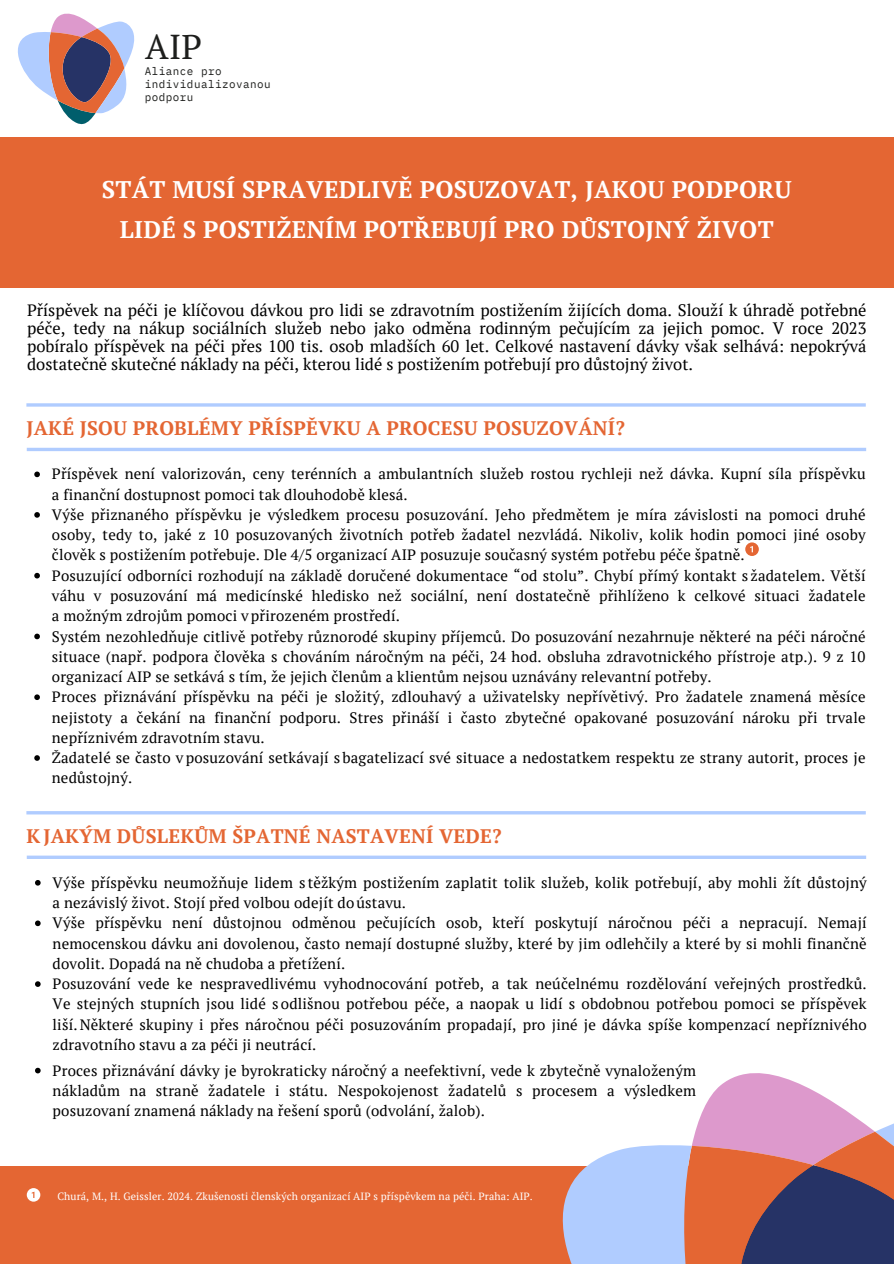
<style>
.page{position:relative;width:894px;height:1264px;background:#fff}
.page>*{position:absolute;margin:0;border:0;box-sizing:border-box;transform-origin:0 0}
.t1{font:34.5px "PT Serif";color:#1d1e1c}
.t2{font:700 24px/40.5px "PT Serif";letter-spacing:.01em;color:#fff;text-align:center}
.t3{font:700 19.5px "PT Serif";letter-spacing:.01em;color:#e46633}
.t4{font:16.5px/18px "PT Serif";color:#000;text-align:justify}
.t5{font:15px/20.2px "PT Serif";letter-spacing:.01em;color:#000;text-align:justify}
.t6{font:10.95px/13.2px "IBM Plex Mono";letter-spacing:.04em;color:#1d1e1c}
.t7{font:10.5px "PT Serif";letter-spacing:.01em;color:#fff}
</style>
<div class="page">
<div style="left:0;top:137px;width:893px;height:150px;background:#e46633"></div>
<div style="left:0;top:1166px;width:893px;height:97px;background:#e46633"></div>
<svg style="left:695px;top:1073px;width:179px;height:58px"></svg>
<svg style="left:877px;top:1124px;width:16px;height:7px"></svg>
<svg style="left:692px;top:1131px;width:201px;height:132px"></svg>
<svg style="left:562px;top:1144px;width:157px;height:119px;fill:#b0ccff"></svg>
<svg style="left:18px;top:13px;width:116px;height:111px"></svg>
<hr style="left:27px;top:448px;width:838px;height:3px;background:#b0ccff">
<svg style="left:34px;top:471px;width:6px;height:6px"></svg>
<svg style="left:34px;top:512px;width:6px;height:5px"></svg>
<svg style="left:34px;top:573px;width:6px;height:5px"></svg>
<svg style="left:34px;top:633px;width:6px;height:6px"></svg>
<svg style="left:34px;top:694px;width:6px;height:6px"></svg>
<svg style="left:34px;top:755px;width:6px;height:5px"></svg>
<hr style="left:26px;top:403px;width:839px;height:3px;background:#b0ccff">
<svg style="left:27px;top:855px;width:838px;height:4px;background:#bcd3ff"></svg>
<hr style="left:26px;top:811px;width:839px;height:3px;background:#b0ccff">
<svg style="left:35px;top:880px;width:6px;height:5px"></svg>
<svg style="left:35px;top:920px;width:6px;height:6px"></svg>
<svg style="left:35px;top:981px;width:6px;height:5px"></svg>
<svg style="left:745px;top:542px;width:13px;height:14px"></svg>
<svg style="left:27px;top:1188px;width:13px;height:13px"></svg>
<svg style="left:35px;top:1067px;width:6px;height:6px"></svg>
<h4 class="t1" style="left:145px;top:23px;width:58px">AIP</h4>
<h2 class="t6" style="left:145px;top:64px;width:127px">Aliance pro individualizovanou podporu</h2>
<h3 class="t2" style="left:102px;top:168px;width:691px">STÁT MUSÍ SPRAVEDLIVĚ POSUZOVAT, JAKOU PODPORU<br>LIDÉ S POSTIŽENÍM POTŘEBUJÍ PRO DŮSTOJNÝ ŽIVOT</h3>
<p class="t4" style="left:27px;top:301px;width:840px">Příspěvek na péči je klíčovou dávkou pro lidi se zdravotním postižením žijících doma. Slouží k úhradě potřebné péče, tedy na nákup sociálních služeb nebo jako odměna rodinným pečujícím za jejich pomoc. V roce 2023 pobíralo příspěvek na péči přes 100 tis. osob mladších 60 let. Celkové nastavení dávky však selhává: nepokrývá dostatečně skutečné náklady na péči, kterou lidé s postižením potřebují pro důstojný život.</p>
<p class="t3" style="left:27px;top:415px;width:599px">JAKÉ JSOU PROBLÉMY PŘÍSPĚVKU A PROCESU POSUZOVÁNÍ?</p>
<p class="t5" style="left:52px;top:463px;width:815px">Příspěvek není valorizován, ceny terénních a ambulantních služeb rostou rychleji než dávka. Kupní síla příspěvku a finanční dostupnost pomoci tak dlouhodobě klesá.</p>
<p class="t5" style="left:52px;top:504px;width:815px">Výše přiznaného příspěvku je výsledkem procesu posuzování. Jeho předmětem je míra závislosti na pomoci druhé osoby, tedy to, jaké z 10 posuzovaných životních potřeb žadatel nezvládá. Nikoliv, kolik hodin pomoci jiné osoby člověk s postižením potřebuje. Dle 4/5 organizací AIP posuzuje současný systém potřebu péče špatně.</p>
<p class="t5" style="left:52px;top:565px;width:815px">Posuzující odborníci rozhodují na základě doručené dokumentace “od stolu”. Chybí přímý kontakt s žadatelem. Větší váhu v posuzování má medicínské hledisko než sociální, není dostatečně přihlíženo k celkové situaci žadatele a možným zdrojům pomoci v přirozeném prostředí.</p>
<p class="t5" style="left:52px;top:625px;width:815px">Systém nezohledňuje citlivě potřeby různorodé skupiny příjemců. Do posuzování nezahrnuje některé na péči náročné situace (např. podpora člověka s chováním náročným na péči, 24 hod. obsluha zdravotnického přístroje atp.). 9 z 10 organizací AIP se setkává s tím, že jejich členům a klientům nejsou uznávány relevantní potřeby.</p>
<p class="t5" style="left:52px;top:686px;width:815px">Proces přiznávání příspěvku na péči je složitý, zdlouhavý a uživatelsky nepřívětivý. Pro žadatele znamená měsíce nejistoty a čekání na finanční podporu. Stres přináší i často zbytečné opakované posuzování nároku při trvale nepříznivém zdravotním stavu.</p>
<p class="t5" style="left:52px;top:747px;width:815px">Žadatelé se často v posuzování setkávají s bagatelizací své situace a nedostatkem respektu ze strany autorit, proces je nedůstojný.</p>
<p class="t3" style="left:27px;top:822px;width:476px">K JAKÝM DŮSLEKŮM ŠPATNÉ NASTAVENÍ VEDE?</p>
<p class="t5" style="left:53px;top:872px;width:815px">Výše příspěvku neumožňuje lidem s těžkým postižením zaplatit tolik služeb, kolik potřebují, aby mohli žít důstojný a nezávislý život. Stojí před volbou odejít doústavu.</p>
<h3 class="t5" style="left:53px;top:912px;width:815px">Výše příspěvku není důstojnou odměnou pečujících osob, kteří poskytují náročnou péči a nepracují. Nemají nemocenskou dávku ani dovolenou, často nemají dostupné služby, které by jim odlehčily a které by si mohli finančně dovolit. Dopadá na ně chudoba a přetížení.</h3>
<p class="t5" style="left:53px;top:973px;width:815px">Posuzování vede ke nespravedlivému vyhodnocování potřeb, a tak neúčelnému rozdělování veřejných prostředků.<br>Ve stejných stupních jsou lidé s odlišnou potřebou péče, a naopak u lidí s obdobnou potřebou pomoci se příspěvek liší.Některé skupiny i přes náročnou péči posuzováním propadají, pro jiné je dávka spíše kompenzací nepříznivého zdravotního stavu a za péči ji neutrácí.</p>
<p class="t5" style="left:53px;top:1059px;width:644px">Proces přiznávání dávky je byrokraticky náročný a neefektivní, vede k zbytečně vynaloženým nákladům na straně žadatele i státu. Nespokojenost žadatelů s procesem a výsledkem posuzovaní znamená náklady na řešení sporů (odvolání, žalob).</p>
<p class="t7" style="left:57px;top:1189px;width:477px">Churá, M., H. Geissler. 2024. Zkušenosti členských organizací AIP s příspěvkem na péči. Praha: AIP.</p>
</div>
